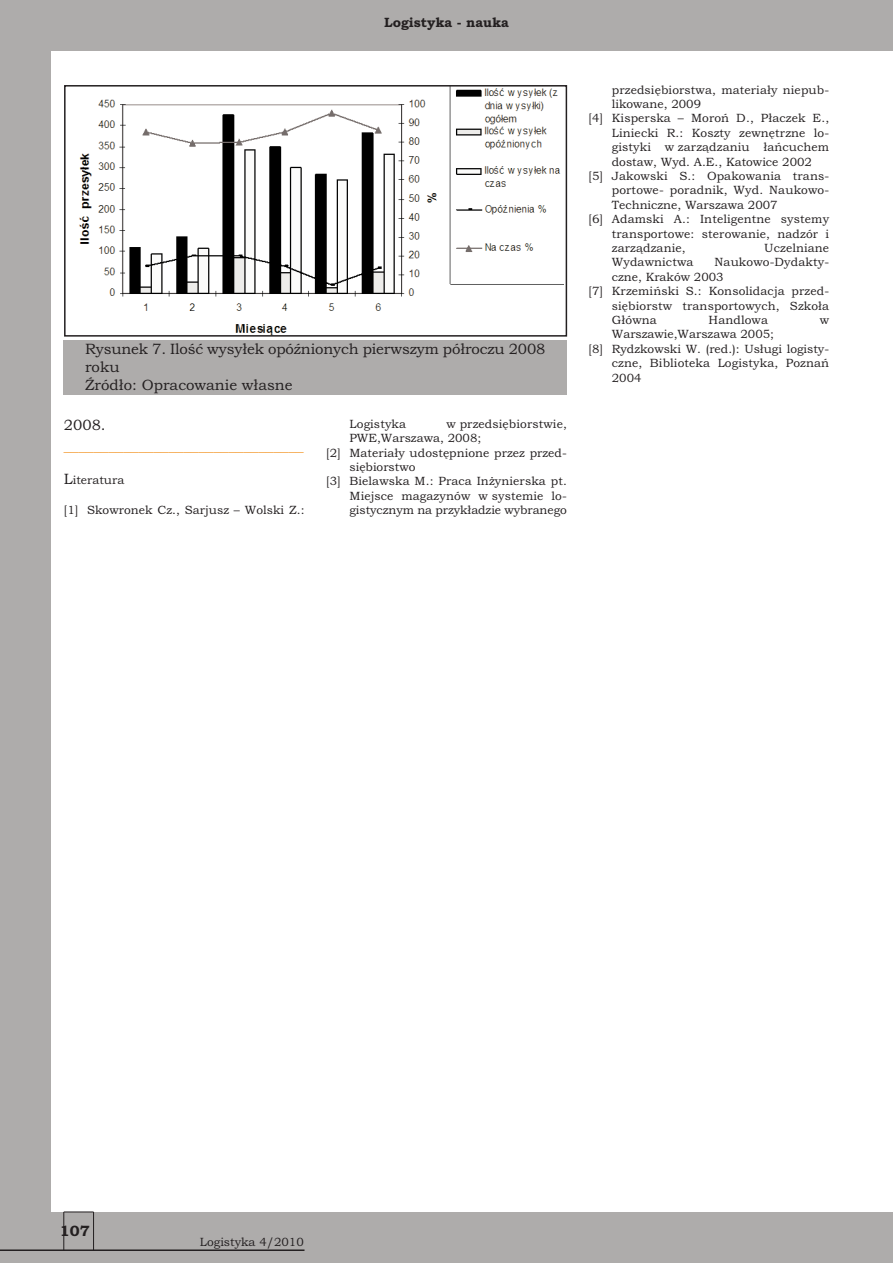
<style>
.page{position:relative;width:893px;height:1263px;background:#aeacab}
.page>*{position:absolute;margin:0;border:0;box-sizing:border-box;transform-origin:0 0}
.t1{font:15px/18px "Bookman Old Style";letter-spacing:-.01em;color:#231f20}
.t2{font:15px "Bookman Old Style";color:#f49f39}
.t3{font:700 15px "Bookman Old Style";color:#231f20}
.t4{font:700 13.5px "Bookman Old Style";color:#231f20}
.t5{font:12px "Bookman Old Style";letter-spacing:.01em;color:#231f20}
.s1{font-size:15px}
</style>
<div class="page">
<div style="left:51px;top:51px;width:842px;height:1161px;background:#fff"></div>
<hr style="left:0;top:1249px;width:304px;height:2px;background:#231f20">
<hr style="left:93px;top:1212px;width:1px;height:38px;background:#231f20">
<hr style="left:64px;top:1212px;width:1px;height:38px;background:#231f20">
<hr style="left:64px;top:1212px;width:30px;height:1px;background:#231f20">
<img style="left:79px;top:88px;width:485px;height:246px">
<div style="left:64px;top:85px;width:503px;height:252px;border:2px solid #231f20"></div>
<div style="left:64px;top:341px;width:503px;height:54px;background:#aeacab"></div>
<p class="t4" style="left:384px;top:14px;width:126px">Logistyka - nauka</p>
<p class="t1" style="left:85px;top:339px;width:462px">Rysunek 7. Ilość wysyłek opóźnionych pierwszym półroczu 2008 roku<br>Źródło: Opracowanie własne</p>
<p class="t1" style="left:64px;top:416px;width:44px">2008.</p>
<p class="t2" style="left:64px;top:437px;width:241px">________________________________</p>
<p class="t5" style="left:64px;top:473px;width:62px"><span class="s1">L</span>iteratura</p>
<p class="t5" style="left:64px;top:503px;width:242px">[1] Skowronek Cz., Sarjusz – Wolski Z.:</p>
<p class="t5" style="left:349px;top:417px;width:58px">Logistyka</p>
<p class="t5" style="left:446px;top:417px;width:122px">w przedsiębiorstwie,</p>
<p class="t5" style="left:349px;top:431px;width:133px">PWE,Warszawa, 2008;</p>
<p class="t5" style="left:326px;top:445px;width:242px">[2] Materiały udostępnione przez przed-</p>
<p class="t5" style="left:349px;top:460px;width:68px">siębiorstwo</p>
<p class="t5" style="left:326px;top:474px;width:242px">[3] Bielawska M.: Praca Inżynierska pt.</p>
<p class="t5" style="left:349px;top:489px;width:219px">Miejsce magazynów w systemie lo-</p>
<p class="t5" style="left:349px;top:503px;width:219px">gistycznym na przykładzie wybranego</p>
<p class="t5" style="left:612px;top:82px;width:219px">przedsiębiorstwa, materiały niepub-</p>
<p class="t5" style="left:612px;top:97px;width:91px">likowane, 2009</p>
<p class="t5" style="left:588px;top:111px;width:242px">[4] Kisperska – Moroń D., Płaczek E.,</p>
<p class="t5" style="left:612px;top:126px;width:219px">Liniecki R.: Koszty zewnętrzne lo-</p>
<p class="t5" style="left:612px;top:140px;width:219px">gistyki w zarządzaniu łańcuchem</p>
<p class="t5" style="left:612px;top:154px;width:202px">dostaw, Wyd. A.E., Katowice 2002</p>
<p class="t5" style="left:588px;top:169px;width:242px">[5] Jakowski S.: Opakowania trans-</p>
<p class="t5" style="left:612px;top:183px;width:219px">portowe- poradnik, Wyd. Naukowo-</p>
<p class="t5" style="left:612px;top:198px;width:167px">Techniczne, Warszawa 2007</p>
<p class="t5" style="left:588px;top:212px;width:242px">[6] Adamski A.: Inteligentne systemy</p>
<p class="t5" style="left:612px;top:226px;width:219px">transportowe: sterowanie, nadzór i</p>
<p class="t5" style="left:612px;top:241px;width:75px">zarządzanie,</p>
<p class="t5" style="left:764px;top:241px;width:66px">Uczelniane</p>
<p class="t5" style="left:612px;top:255px;width:83px">Wydawnictwa</p>
<p class="t5" style="left:715px;top:255px;width:116px">Naukowo-Dydakty-</p>
<p class="t5" style="left:612px;top:270px;width:113px">czne, Kraków 2003</p>
<p class="t5" style="left:588px;top:284px;width:242px">[7] Krzemiński S.: Konsolidacja przed-</p>
<p class="t5" style="left:612px;top:298px;width:219px">siębiorstw transportowych, Szkoła</p>
<p class="t5" style="left:612px;top:313px;width:46px">Główna</p>
<p class="t5" style="left:709px;top:313px;width:61px">Handlowa</p>
<p class="t5" style="left:820px;top:313px;width:11px">w</p>
<p class="t5" style="left:612px;top:327px;width:164px">Warszawie,Warszawa 2005;</p>
<p class="t5" style="left:588px;top:342px;width:242px">[8] Rydzkowski W. (red.): Usługi logisty-</p>
<p class="t5" style="left:612px;top:356px;width:219px">czne, Biblioteka Logistyka, Poznań</p>
<p class="t5" style="left:612px;top:370px;width:31px">2004</p>
<p class="t3" style="left:60px;top:1222px;width:31px">107</p>
<p class="t5" style="left:200px;top:1234px;width:105px">Logistyka 4/2010</p>
</div>
